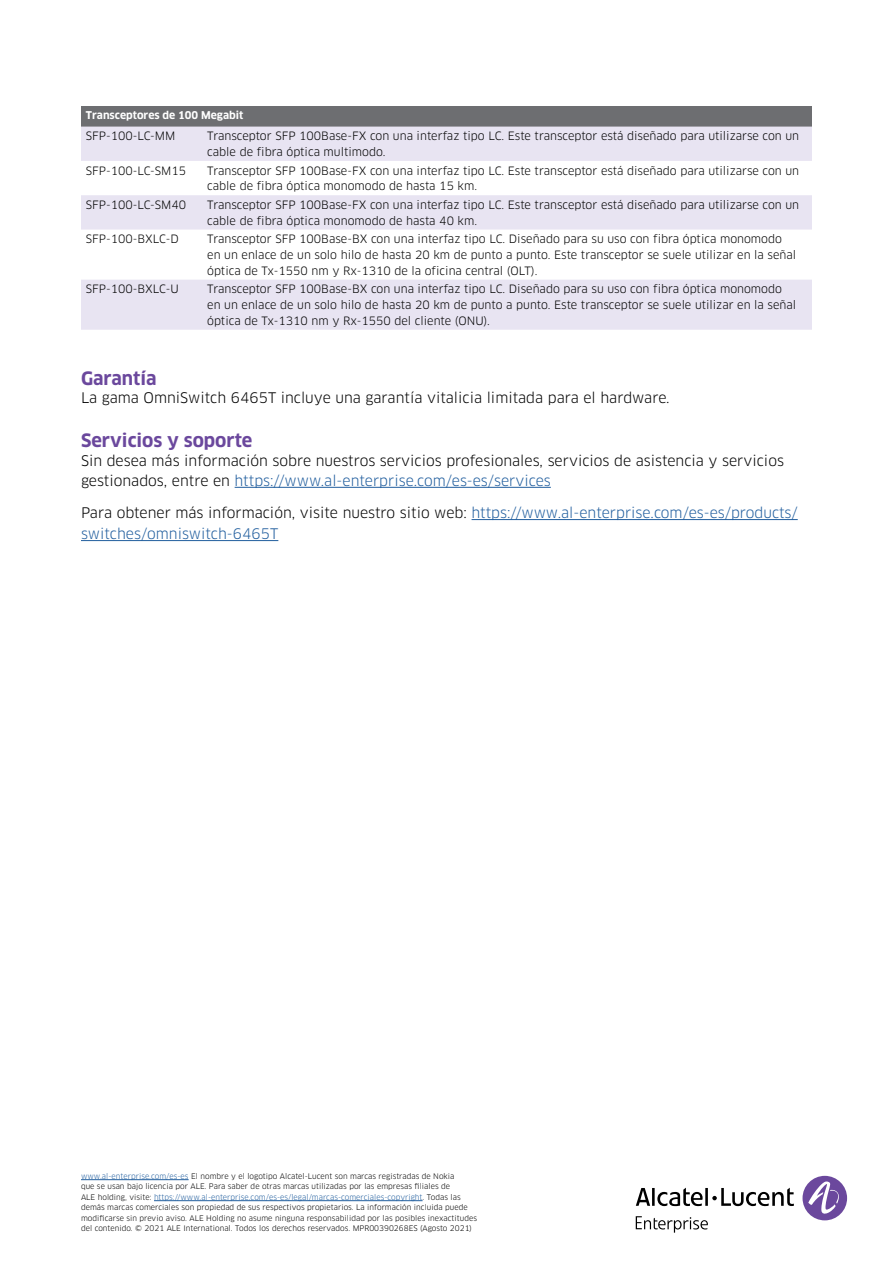
<style>
.page{position:relative;width:893px;height:1263px;background:#fff}
.page>*{position:absolute;margin:0;border:0;box-sizing:border-box;transform-origin:0 0}
.t1{font:700 18px "Clan OT";color:#6b489d}
.t2{font:14.25px/19.5px "Clan OT";color:#000}
.t3{font:14.25px/21px "Clan OT";color:#215e9e}
.t4{font:11.25px/15.8px "Clan OT";color:#000}
.t5{font:700 10.5px "Clan OT";color:#fff}
.t6{font:7.5px/10.5px "Clan OT";letter-spacing:.005em;color:#000}
.s1{color:#215e9e}
.s2{color:#000}
</style>
<div class="page">
<div style="left:802px;top:1176px;width:45px;height:44px;background:#6b489d;border-radius:50%"></div>
<svg style="left:808px;top:1181px;width:34px;height:33px"></svg>
<svg style="left:636px;top:1188px;width:158px;height:18px"></svg>
<svg style="left:636px;top:1216px;width:72px;height:16px"></svg>
<hr style="left:81px;top:1179px;width:108px;height:1px;background:#215e9e">
<hr style="left:154px;top:1200px;width:269px;height:1px;background:#215e9e">
<hr style="left:235px;top:487px;width:316px;height:1px;background:#215e9e">
<hr style="left:472px;top:519px;width:326px;height:1px;background:#215e9e">
<hr style="left:81px;top:540px;width:197px;height:1px;background:#215e9e">
<div style="left:81px;top:106px;width:731px;height:21px;background:#6d6e71"></div>
<svg style="left:81px;top:127px;width:731px;height:203px;fill:#e8e4f2"></svg>
<p class="t5" style="left:86px;top:109px;width:159px">Transceptores de 100 Megabit</p>
<p class="t4" style="left:86px;top:128px;width:91px">SFP-100-LC-MM</p>
<p class="t4" style="left:207px;top:128px;width:593px">Transceptor SFP 100Base-FX con una interfaz tipo LC. Este transceptor está diseñado para utilizarse con un cable de fibra óptica multimodo.</p>
<p class="t4" style="left:86px;top:163px;width:102px">SFP-100-LC-SM15</p>
<p class="t4" style="left:207px;top:163px;width:593px">Transceptor SFP 100Base-FX con una interfaz tipo LC. Este transceptor está diseñado para utilizarse con un cable de fibra óptica monomodo de hasta 15 km.</p>
<p class="t4" style="left:86px;top:197px;width:102px">SFP-100-LC-SM40</p>
<p class="t4" style="left:207px;top:197px;width:593px">Transceptor SFP 100Base-FX con una interfaz tipo LC. Este transceptor está diseñado para utilizarse con un cable de fibra óptica monomodo de hasta 40 km.</p>
<p class="t4" style="left:86px;top:231px;width:94px">SFP-100-BXLC-D</p>
<p class="t4" style="left:207px;top:231px;width:590px">Transceptor SFP 100Base-BX con una interfaz tipo LC. Diseñado para su uso con fibra óptica monomodo en un enlace de un solo hilo de hasta 20 km de punto a punto. Este transceptor se suele utilizar en la señal óptica de Tx-1550 nm y Rx-1310 de la oficina central (OLT).</p>
<p class="t4" style="left:86px;top:281px;width:94px">SFP-100-BXLC-U</p>
<p class="t4" style="left:207px;top:281px;width:590px">Transceptor SFP 100Base-BX con una interfaz tipo LC. Diseñado para su uso con fibra óptica monomodo en un enlace de un solo hilo de hasta 20 km de punto a punto. Este transceptor se suele utilizar en la señal óptica de Tx-1310 nm y Rx-1550 del cliente (ONU).</p>
<h1 class="t1" style="left:81px;top:368px;width:77px">Garantía</h1>
<p class="t2" style="left:81px;top:388px;width:590px">La gama OmniSwitch 6465T incluye una garantía vitalicia limitada para el hardware.</p>
<h1 class="t1" style="left:81px;top:430px;width:173px">Servicios y soporte</h1>
<p class="t2" style="left:81px;top:451px;width:704px">Sin desea más información sobre nuestros servicios profesionales, servicios de asistencia y servicios gestionados, entre en <span class="s1">https://www.al-enterprise.com/es-es/services</span></p>
<p class="t3" style="left:81px;top:502px;width:718px"><span class="s2">Para obtener más información, visite nuestro sitio web:</span> https://www.al-enterprise.com/es-es/products/ switches/omniswitch-6465T</p>
<p class="t6" style="left:81px;top:1171px;width:397px"><span class="s1">www.al-enterprise.com/es-es</span> El nombre y el logotipo Alcatel-Lucent son marcas registradas de Nokia<br>que se usan bajo licencia por ALE. Para saber de otras marcas utilizadas por las empresas filiales de<br>ALE holding, visite: <span class="s1">https://www.al-enterprise.com/es-es/legal/marcas-comerciales-copyright</span>. Todas las demás marcas comerciales son propiedad de sus respectivos propietarios. La información incluida puede modificarse sin previo aviso. ALE Holding no asume ninguna responsabilidad por las posibles inexactitudes del contenido. © 2021 ALE International. Todos los derechos reservados. MPR00390268ES (Agosto 2021)</p>
</div>
